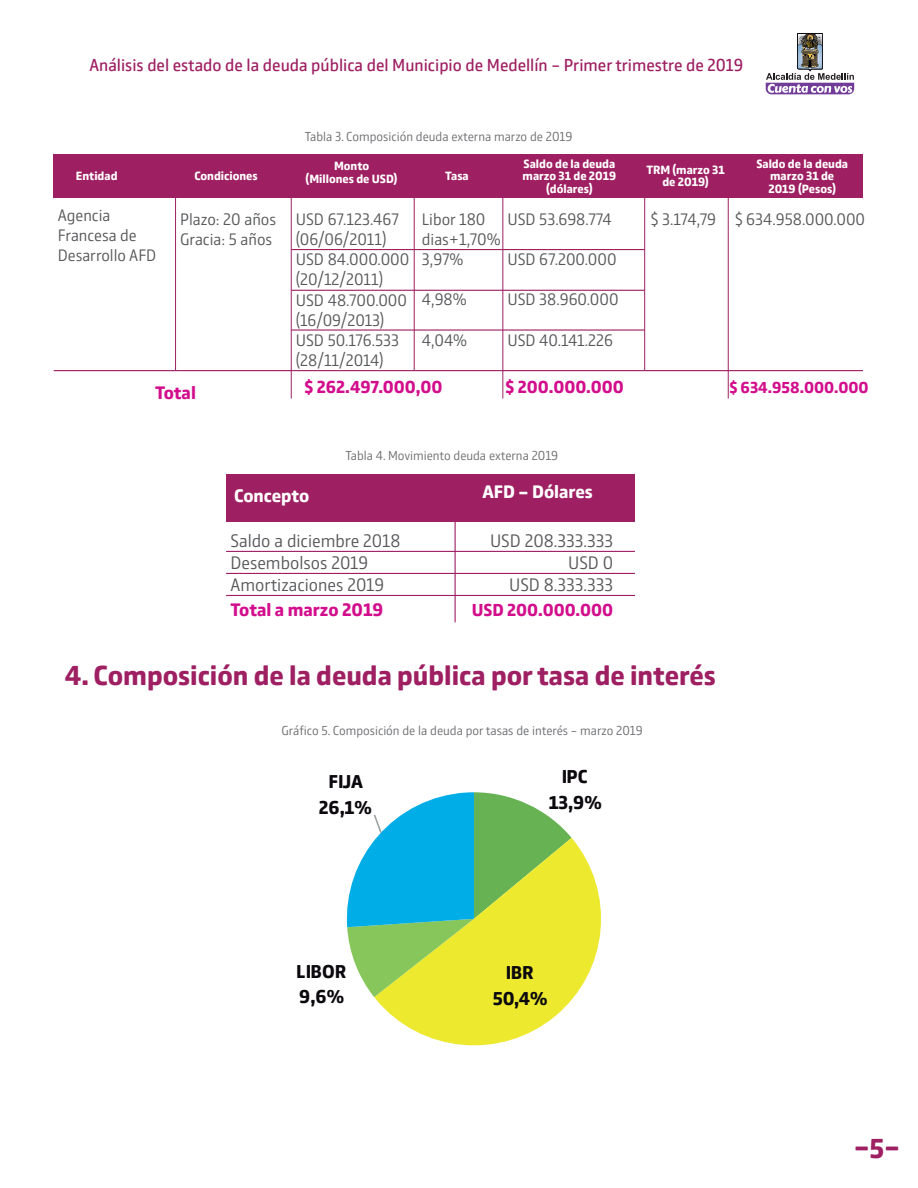
<style>
.page{position:relative;width:918px;height:1188px;background:#fff}
.page>*{position:absolute;margin:0;border:0;box-sizing:border-box;transform-origin:0 0}
.t1{font:700 28.5px "Comspot";color:#9e1f62}
.t2{font:700 19.35px/25.8px "Comspot";letter-spacing:-.01em;color:#0c090e;text-align:center}
.t3{font:300 18.75px/21.9px "Comspot";color:#57585a}
.t4{font:700 18.75px "Comspot";color:#d20e8c}
.t5{font:700 18.75px "Comspot";color:#fff}
.t6{font:18px "Comspot";color:#9e1f62}
.t7{font:700 18px "Comspot";color:#d20e8c}
.t8{font:300 17.25px/20.1px "Comspot";color:#57585a}
.t9{font:700 16.5px "Comspot";color:#d20e8c}
.t10{font:300 13.5px "Comspot";color:#6c6d70}
.t11{font:700 12.45px/12.5px "Comspot";color:#fff;text-align:center}
</style>
<div class="page">
<div style="left:226px;top:475px;width:409px;height:47px;background:#9e1f62"></div>
<hr style="left:226px;top:573px;width:409px;height:1px;background:#9e1f62">
<hr style="left:226px;top:551px;width:409px;height:1px;background:#9e1f62">
<hr style="left:226px;top:595px;width:409px;height:1px;background:#9e1f62">
<hr style="left:455px;top:505px;width:1px;height:117px;background:#9e1f62">
<div style="left:54px;top:155px;width:809px;height:43px;background:#9e1f62"></div>
<hr style="left:175px;top:164px;width:1px;height:207px;background:#9e1f62">
<hr style="left:54px;top:370px;width:809px;height:1px;background:#9e1f62">
<hr style="left:291px;top:290px;width:354px;height:1px;background:#9e1f62">
<hr style="left:291px;top:329px;width:354px;height:2px;background:#9e1f62">
<hr style="left:291px;top:249px;width:354px;height:1px;background:#9e1f62">
<hr style="left:291px;top:164px;width:1px;height:234px;background:#9e1f62">
<hr style="left:414px;top:164px;width:1px;height:207px;background:#9e1f62">
<hr style="left:502px;top:164px;width:1px;height:234px;background:#9e1f62">
<hr style="left:644px;top:164px;width:1px;height:207px;background:#9e1f62">
<hr style="left:728px;top:164px;width:1px;height:234px;background:#9e1f62">
<svg style="left:374px;top:838px;width:227px;height:208px;fill:#ece92f"></svg>
<svg style="left:346px;top:792px;width:226px;height:205px;background:#8cce87"></svg>
<svg style="left:766px;top:33px;width:88px;height:61px"></svg>
<p class="t6" style="left:90px;top:52px;width:655px">Análisis del estado de la deuda pública del Municipio de Medellín – Primer trimestre de 2019</p>
<p class="t10" style="left:305px;top:127px;width:269px">Tabla 3. Composición deuda externa marzo de 2019</p>
<p class="t11" style="left:194px;top:169px;width:65px">Condiciones</p>
<p class="t11" style="left:306px;top:160px;width:93px">Monto<br>(Millones de USD)</p>
<p class="t11" style="left:523px;top:157px;width:95px">Saldo de la deuda marzo 31 de 2019 (dólares)</p>
<p class="t11" style="left:756px;top:157px;width:93px">Saldo de la deuda marzo 31 de<br>2019 (Pesos)</p>
<p class="t8" style="left:651px;top:209px;width:216px">$ 3.174,79 $ 634.958.000.000</p>
<p class="t11" style="left:646px;top:163px;width:80px">TRM (marzo 31 de 2019)</p>
<p class="t11" style="left:76px;top:169px;width:43px">Entidad</p>
<p class="t8" style="left:58px;top:204px;width:100px">Agencia<br>Francesa de<br>Desarrollo AFD</p>
<p class="t8" style="left:180px;top:209px;width:97px">Plazo: 20 años<br>Gracia: 5 años</p>
<p class="t8" style="left:296px;top:209px;width:115px">USD 67.123.467 (06/06/2011)<br>USD 84.000.000 (20/12/2011)<br>USD 48.700.000 (16/09/2013)<br>USD 50.176.533 (28/11/2014)</p>
<p class="t8" style="left:507px;top:209px;width:106px">USD 53.698.774</p>
<p class="t11" style="left:445px;top:169px;width:25px">Tasa</p>
<p class="t8" style="left:422px;top:209px;width:80px">Libor 180 dias+1,70%<br>3,97%</p>
<p class="t8" style="left:422px;top:289px;width:46px">4,98%</p>
<p class="t8" style="left:422px;top:329px;width:47px">4,04%</p>
<p class="t8" style="left:507px;top:249px;width:111px">USD 67.200.000</p>
<p class="t8" style="left:507px;top:289px;width:113px">USD 38.960.000</p>
<p class="t8" style="left:507px;top:329px;width:107px">USD 40.141.226</p>
<p class="t4" style="left:155px;top:379px;width:42px">Total</p>
<p class="t7" style="left:305px;top:374px;width:139px">$ 262.497.000,00</p>
<p class="t7" style="left:506px;top:374px;width:120px">$ 200.000.000</p>
<p class="t9" style="left:729px;top:376px;width:141px">$ 634.958.000.000</p>
<p class="t5" style="left:234px;top:483px;width:77px">Concepto</p>
<p class="t10" style="left:345px;top:447px;width:214px">Tabla 4. Movimiento deuda externa 2019</p>
<p class="t5" style="left:482px;top:479px;width:112px">AFD – Dólares</p>
<p class="t3" style="left:231px;top:529px;width:171px">Saldo a diciembre 2018<br>Desembolsos 2019<br>Amortizaciones 2019</p>
<p class="t4" style="left:231px;top:597px;width:154px">Total a marzo 2019</p>
<p class="t3" style="left:490px;top:529px;width:125px;text-align:right">USD 208.333.333<br>USD 0<br>USD 8.333.333</p>
<p class="t7" style="left:472px;top:598px;width:143px">USD 200.000.000</p>
<h1 class="t1" style="left:65px;top:655px;width:652px">4. Composición de la deuda pública por tasa de interés</h1>
<p class="t10" style="left:282px;top:721px;width:363px">Gráfico 5. Composición de la deuda por tasas de interés – marzo 2019</p>
<p class="t2" style="left:549px;top:763px;width:55px">IPC<br>13,9%</p>
<p class="t2" style="left:319px;top:768px;width:55px">FIJA<br>26,1%</p>
<p class="t2" style="left:296px;top:957px;width:52px;text-align:left">LIBOR<br>9,6%</p>
<p class="t2" style="left:493px;top:959px;width:56px">IBR<br>50,4%</p>
<h1 class="t1" style="left:854px;top:1129px;width:47px">–5–</h1>
</div>
